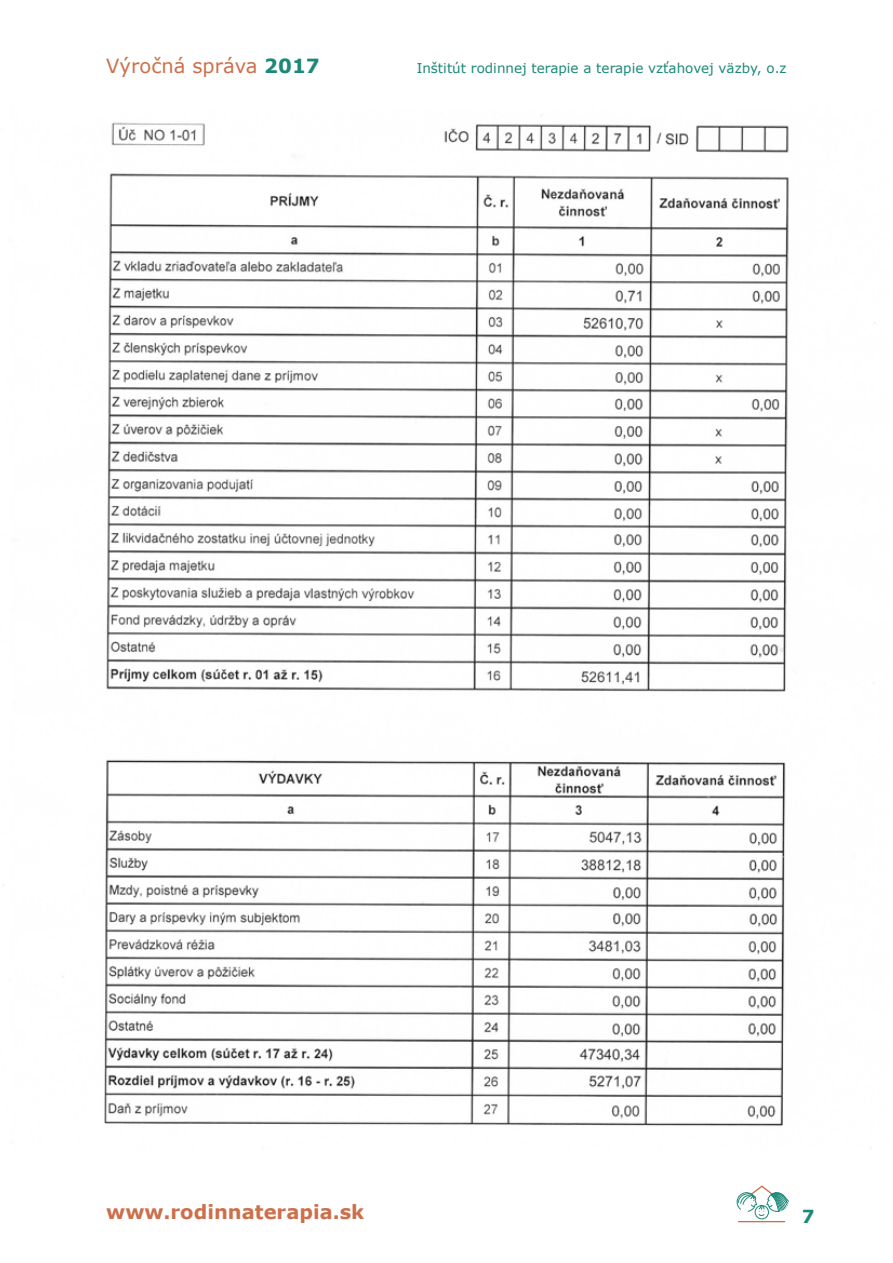
<style>
.page{position:relative;width:893px;height:1263px;background:#fff}
.page>*{position:absolute;margin:0;border:0;box-sizing:border-box;transform-origin:0 0}
.t1{font:700 19.5px "Verdana";color:#cc6f4a}
.t2{font:19.5px "Verdana";color:#cc6f4a}
.t3{font:700 18px "Verdana";color:#1c8878}
.t4{font:13.5px "Verdana";color:#1c8878}
.s1{font-weight:700;color:#1c8878}
</style>
<div class="page">
<div style="left:755px;top:1205px;width:14px;height:14px;border:1px solid #1c8878;border-radius:50%"></div>
<hr style="left:738px;top:1221px;width:47px;height:1px;background:#cc6f4a">
<svg style="left:736px;top:1185px;width:53px;height:31px"></svg>
<img style="left:3px;top:115px;width:873px;height:1011px">
<h1 class="t2" style="left:106px;top:53px;width:215px">Výročná správa <span class="s1">2017</span></h1>
<p class="t4" style="left:417px;top:59px;width:371px">Inštitút rodinnej terapie a terapie vzťahovej väzby, o.z</p>
<h1 class="t1" style="left:106px;top:1198px;width:260px">www.rodinnaterapia.sk</h1>
<h2 class="t3" style="left:802px;top:1204px;width:14px">7</h2>
</div>
